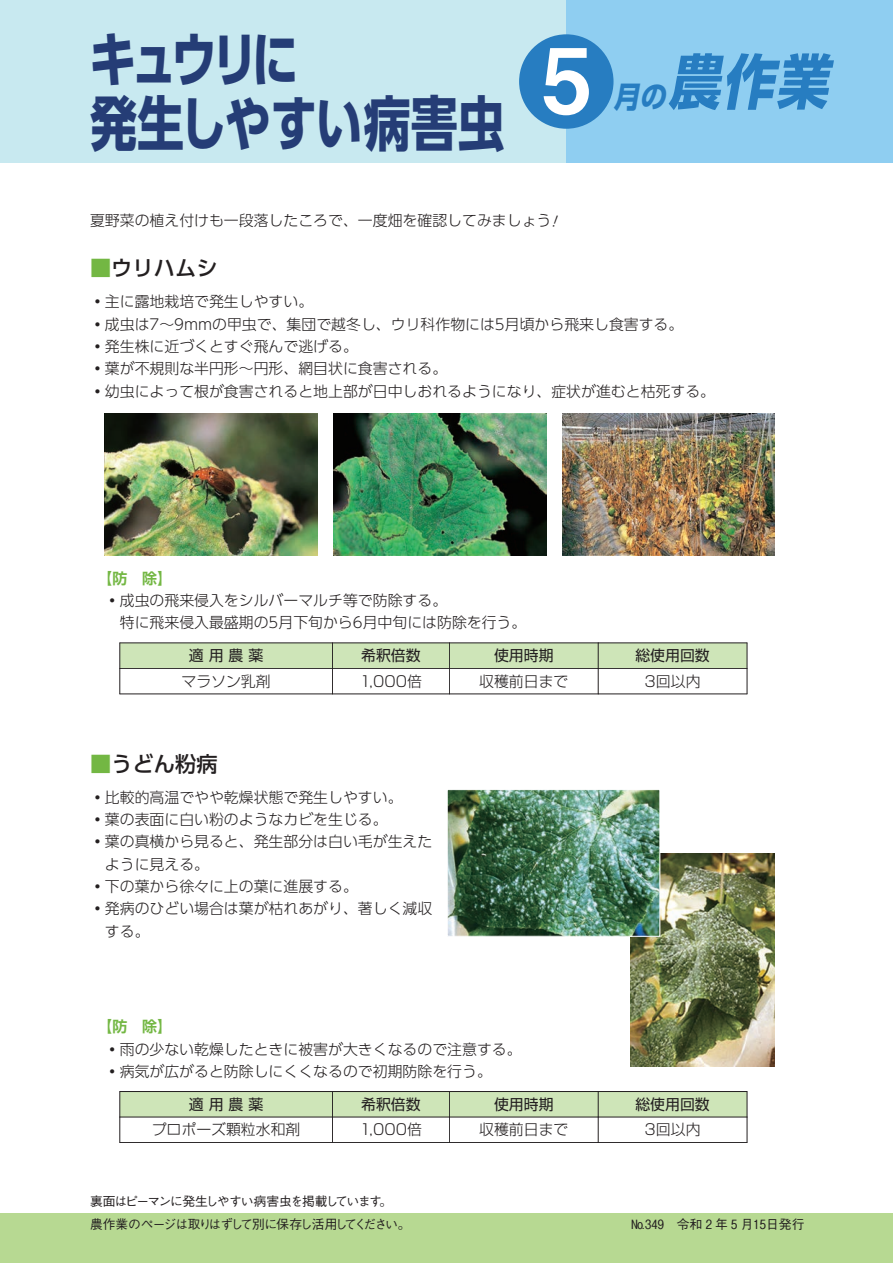
<style>
.page{position:relative;width:893px;height:1263px;background:#fff}
.page>*{position:absolute;margin:0;border:0;box-sizing:border-box;transform-origin:0 0}
.t1{font:700 59.55px/63.8px "HDETUPI+UD Shin Go Pro";letter-spacing:-.045em;color:#253d76;scale:.79 1}
.t2{font:italic 700 59.55px "HDETUPI+UD Shin Go Pro";color:#277dc1;scale:.88 1}
.t3{font:500 21.3px "H530 BPJ+UD Shin Go Pro";color:#231f20}
.t4{font:300 14.85px/22.4px "HQPSJZ8+UD Shin Go Pro";color:#231f20}
.t5{font:300 14.85px "HZ7 KQOE+Shin Go Pro";color:#231f20}
.t6{font:14.85px "H1 ASS4 Z+Shin Go Pro";color:#231f20}
.t7{font:700 14.85px "H42 W9 HR+UD Shin Go Pro De";color:#73b743}
.t8{font:500 12.75px "H2 XQWSH+Gothic BBB Pro";letter-spacing:-.06em;color:#231f20}
.t9{font:500 12.75px "H2 XQWSH+Gothic BBB Pro";color:#231f20}
.s1{font-family:"H06 RGOH+Midashi Go Pro MB31";font-weight:400;font-style:normal;font-size:106.35px}
.s2{font-size:29.7px}
.s3{color:#73b743}
</style>
<div class="page">
<div style="left:0;top:1213px;width:893px;height:50px;background:#b7d992"></div>
<div style="left:0;top:0;width:566px;height:162px;background:#c8e9f0"></div>
<div style="left:566px;top:0;width:327px;height:162px;background:#8fcef1"></div>
<div style="left:598px;top:1091px;width:149px;height:26px;background:#cee5b8"></div>
<div style="left:449px;top:1091px;width:149px;height:26px;background:#cee5b8"></div>
<div style="left:332px;top:1091px;width:117px;height:26px;background:#cee5b8"></div>
<div style="left:120px;top:1091px;width:212px;height:26px;background:#cee5b8"></div>
<hr style="left:120px;top:1091px;width:213px;height:1px;background:#231f20">
<hr style="left:332px;top:1091px;width:118px;height:1px;background:#231f20">
<hr style="left:449px;top:1091px;width:149px;height:1px;background:#231f20">
<hr style="left:598px;top:1091px;width:149px;height:1px;background:#231f20">
<hr style="left:120px;top:1117px;width:213px;height:1px;background:#231f20">
<hr style="left:120px;top:1142px;width:213px;height:1px;background:#231f20">
<hr style="left:332px;top:1117px;width:118px;height:1px;background:#231f20">
<hr style="left:332px;top:1142px;width:118px;height:1px;background:#231f20">
<hr style="left:449px;top:1117px;width:149px;height:1px;background:#231f20">
<hr style="left:449px;top:1142px;width:149px;height:1px;background:#231f20">
<hr style="left:598px;top:1117px;width:149px;height:1px;background:#231f20">
<hr style="left:598px;top:1142px;width:149px;height:1px;background:#231f20">
<svg style="left:120px;top:1092px;width:1px;height:50px"></svg>
<svg style="left:332px;top:1092px;width:1px;height:50px"></svg>
<svg style="left:449px;top:1092px;width:1px;height:50px"></svg>
<svg style="left:598px;top:1092px;width:1px;height:50px"></svg>
<svg style="left:747px;top:1091px;width:1px;height:52px"></svg>
<img style="left:333px;top:413px;width:213px;height:142px">
<img style="left:105px;top:413px;width:212px;height:142px">
<img style="left:562px;top:414px;width:213px;height:141px">
<img style="left:630px;top:853px;width:145px;height:213px">
<div style="left:598px;top:643px;width:149px;height:25px;background:#cee5b8"></div>
<div style="left:449px;top:643px;width:149px;height:25px;background:#cee5b8"></div>
<div style="left:332px;top:643px;width:117px;height:25px;background:#cee5b8"></div>
<div style="left:120px;top:643px;width:212px;height:25px;background:#cee5b8"></div>
<hr style="left:120px;top:643px;width:213px;height:1px;background:#231f20">
<hr style="left:332px;top:643px;width:118px;height:1px;background:#231f20">
<hr style="left:449px;top:643px;width:149px;height:1px;background:#231f20">
<hr style="left:598px;top:643px;width:149px;height:1px;background:#231f20">
<hr style="left:120px;top:668px;width:213px;height:1px;background:#231f20">
<hr style="left:120px;top:694px;width:213px;height:1px;background:#231f20">
<hr style="left:332px;top:668px;width:118px;height:1px;background:#231f20">
<hr style="left:332px;top:694px;width:118px;height:1px;background:#231f20">
<hr style="left:449px;top:668px;width:149px;height:1px;background:#231f20">
<hr style="left:449px;top:694px;width:149px;height:1px;background:#231f20">
<hr style="left:598px;top:668px;width:149px;height:1px;background:#231f20">
<hr style="left:598px;top:694px;width:149px;height:1px;background:#231f20">
<svg style="left:120px;top:643px;width:1px;height:51px"></svg>
<svg style="left:332px;top:644px;width:1px;height:50px"></svg>
<svg style="left:449px;top:643px;width:1px;height:51px"></svg>
<svg style="left:598px;top:643px;width:1px;height:51px"></svg>
<svg style="left:747px;top:643px;width:1px;height:51px"></svg>
<img style="left:449px;top:791px;width:209px;height:144px">
<div style="left:447px;top:789px;width:213px;height:148px;border:1px solid #fff"></div>
<h1 class="t1" style="left:90px;top:36px;width:688px">キュウリに<br>発生しやすい病害虫 <sup>5</sup></h1>
<h1 class="t2" style="left:513px;top:59px;width:359px"><span class="s1">●</span><span class="s2">月の</span> 農 作業</h1>
<p class="t4" style="left:90px;top:212px;width:463px">夏野菜の植え付けも一段落したころで、一度畑を確認してみましょう</p>
<h2 class="t3" style="left:90px;top:260px;width:129px"><span class="s3">■</span>ウリハムシ</h2>
<p class="t4" style="left:90px;top:292px;width:627px">・主に露地栽培で発生しやすい。<br>・成虫は7～9mmの甲虫で、集団で越冬し、ウリ科作物には5月頃から飛来し食害する。<br>・発生株に近づくとすぐ飛んで逃げる。<br>・葉が不規則な半円形～円形、網目状に食害される。<br>・幼虫によって根が食害されると地上部が日中しおれるようになり、症状が進むと枯死する。</p>
<p class="t7" style="left:97px;top:572px;width:76px">【防　除】</p>
<p class="t4" style="left:105px;top:591px;width:423px">・成虫の飛来侵入をシルバーマルチ等で防除する。<br>　特に飛来侵入最盛期の5月下旬から6月中旬には防除を行う。</p>
<p class="t6" style="left:189px;top:650px;width:76px">適用農薬</p>
<p class="t6" style="left:361px;top:650px;width:61px">希釈倍数</p>
<p class="t6" style="left:494px;top:650px;width:61px">使用時期</p>
<p class="t6" style="left:635px;top:650px;width:76px">総使用回数</p>
<p class="t5" style="left:181px;top:676px;width:91px">マラソン乳剤</p>
<p class="t5" style="left:360px;top:676px;width:64px">1 ,000倍</p>
<p class="t5" style="left:479px;top:676px;width:91px">収穫前日まで</p>
<p class="t5" style="left:645px;top:676px;width:57px">3回以内</p>
<h2 class="t3" style="left:90px;top:755px;width:129px"><span class="s3">■</span>うどん粉病</h2>
<p class="t4" style="left:90px;top:788px;width:314px">・比較的高温でやや乾燥状態で発生しやすい。</p>
<p class="t4" style="left:90px;top:810px;width:299px">・葉の表面に白い粉のようなカビを生じる。</p>
<p class="t4" style="left:90px;top:832px;width:344px">・葉の真横から見ると、発生部分は白い毛が生えた</p>
<p class="t4" style="left:105px;top:855px;width:106px">ように見える。</p>
<p class="t4" style="left:90px;top:877px;width:269px">・下の葉から徐々に上の葉に進展する。</p>
<p class="t4" style="left:90px;top:899px;width:344px">・発病のひどい場合は葉が枯れあがり、著しく減収</p>
<p class="t4" style="left:105px;top:922px;width:46px">する。</p>
<p class="t7" style="left:97px;top:1021px;width:76px">【防　除】</p>
<p class="t4" style="left:105px;top:1040px;width:418px">・雨の少ない乾燥したときに被害が大きくなるので注意する。・病気が広がると防除しにくくなるので初期防除を行う。</p>
<p class="t6" style="left:189px;top:1099px;width:76px">適用農薬</p>
<p class="t6" style="left:361px;top:1099px;width:61px">希釈倍数</p>
<p class="t6" style="left:494px;top:1099px;width:61px">使用時期</p>
<p class="t6" style="left:635px;top:1099px;width:76px">総使用回数</p>
<p class="t5" style="left:152px;top:1124px;width:150px">プロポーズ顆粒水和剤</p>
<p class="t5" style="left:360px;top:1124px;width:64px">1 ,000倍</p>
<p class="t5" style="left:479px;top:1124px;width:91px">収穫前日まで</p>
<p class="t5" style="left:645px;top:1124px;width:57px">3回以内</p>
<p class="t8" style="left:90px;top:1196px;width:304px">裏面はピ ー マ ンに発生し やすい病害虫を掲載 し ています 。</p>
<p class="t8" style="left:90px;top:1219px;width:322px">農作業のページは取りはずし て別に保存 し活用し てください。</p>
<p class="t9" style="left:632px;top:1219px;width:174px">№ ３４９　令和２年５月１５日発行</p>
</div>
